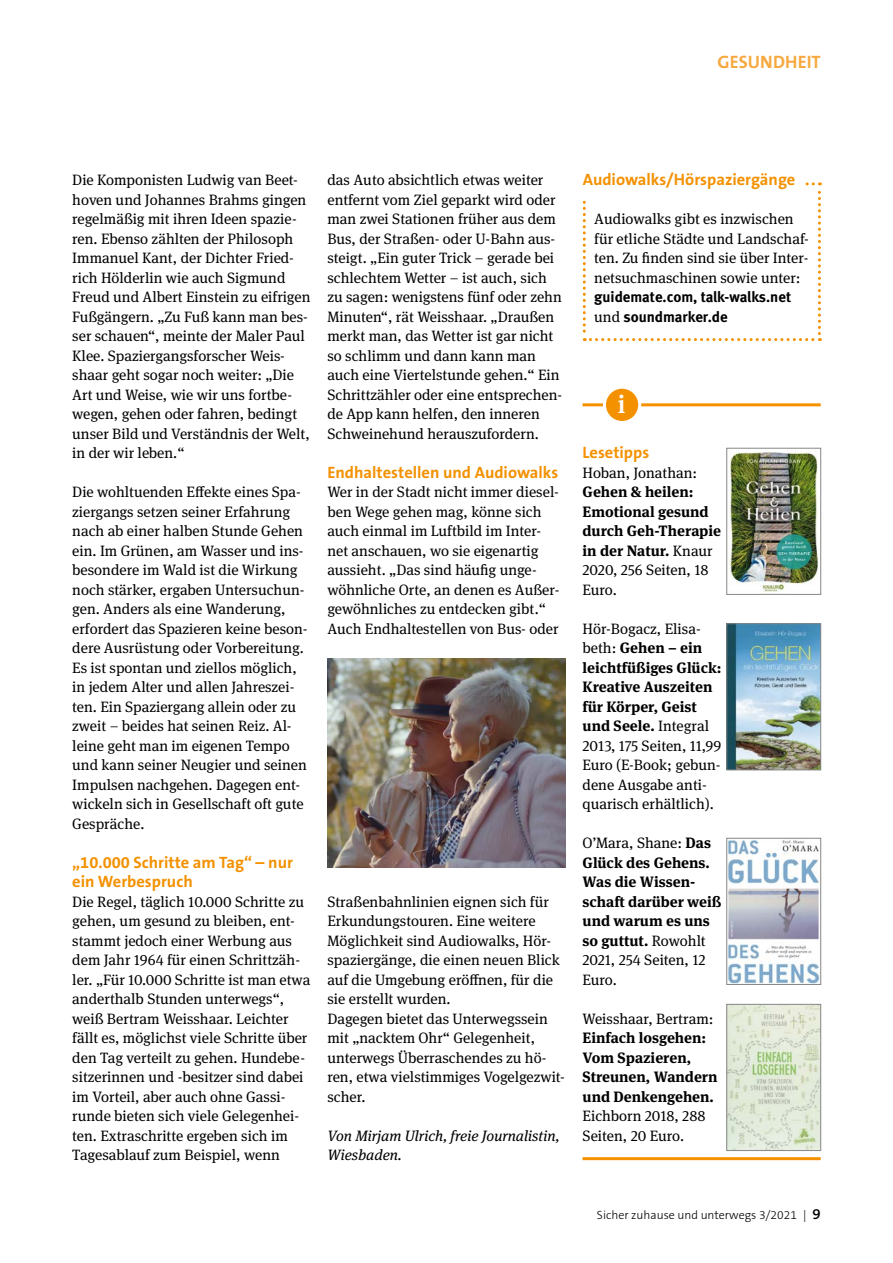
<style>
.page{position:relative;width:893px;height:1263px;background:#fff}
.page>*{position:absolute;margin:0;border:0;box-sizing:border-box;transform-origin:0 0}
.Fließtext{font:500 25.5px "DGUV Meta Serif";color:#fff}
.t1{font:700 18px "The Sans B7";color:#f7a940}
.Subhead{font:700 16.5px/19.5px "The Sans B7";color:#f39100}
.Ü_Info-Kasten{font:700 16.5px "The Sans B7";color:#f39100}
.Fließtext-2{font:15px/19.5px "DGUV Meta Serif";color:#000}
.Fließtext-3{font:700 15px/19.5px "DGUV Meta Serif";color:#000}
.Autor{font:italic 15px/19.5px "DGUV Meta Serif";color:#000}
.t2{font:300 12px "The Sans B3";color:#000}
.s1{font-family:"DGUV Meta";font-weight:700}
.s2{font-weight:400}
.s3{font-weight:700}
.s4{font-family:"The Sans B6";font-weight:600;font-size:15px}
</style>
<div class="page">
<svg style="left:583px;top:182px;width:238px;height:159px"></svg>
<div style="left:583px;top:166px;width:222px;height:34px;background:#fff"></div>
<svg style="left:583px;top:403px;width:238px;height:3px"></svg>
<hr style="left:583px;top:1157px;width:238px;height:3px;background:#f39100">
<div style="left:606px;top:389px;width:32px;height:32px;background:#f39100;border-radius:50%"></div>
<img style="left:729px;top:452px;width:89px;height:141px">
<div style="left:727px;top:448px;width:94px;height:147px;border:1px solid #878786"></div>
<img style="left:729px;top:625px;width:90px;height:143px">
<div style="left:727px;top:623px;width:94px;height:147px;border:1px solid #878786"></div>
<img style="left:729px;top:840px;width:90px;height:143px">
<div style="left:727px;top:838px;width:94px;height:147px;border:1px solid #878786"></div>
<img style="left:729px;top:1006px;width:90px;height:143px">
<div style="left:727px;top:1004px;width:94px;height:147px;border:1px solid #878786"></div>
<img style="left:327px;top:659px;width:239px;height:209px">
<p class="t1" style="left:718px;top:52px;width:105px">GESUNDHEIT</p>
<p class="Fließtext-2" style="left:72px;top:170px;width:240px">Die Komponisten Ludwig van Beet&shy;hoven und Johannes Brahms gingen regelmäßig mit ihren Ideen spazie&shy;ren. Ebenso zählten der Philosoph Immanuel Kant, der Dichter Fried&shy;rich Hölderlin wie auch Sigmund Freud und Albert Einstein zu eifrigen Fußgängern. „Zu Fuß kann man bes&shy;ser schauen“, meinte der Maler Paul Klee. Spaziergangsforscher Weis&shy;shaar geht sogar noch weiter: „Die Art und Weise, wie wir uns fortbe&shy;wegen, gehen oder fahren, bedingt unser Bild und Verständnis der Welt, in der wir leben.“</p>
<p class="Fließtext-2" style="left:72px;top:482px;width:237px">Die wohltuenden Effekte eines Spa&shy;ziergangs setzen seiner Erfahrung nach ab einer halben Stunde Gehen ein. Im Grünen, am Wasser und ins&shy;besondere im Wald ist die Wirkung noch stärker, ergaben Untersuchun&shy;gen. Anders als eine Wanderung, erfordert das Spazieren keine beson&shy;dere Ausrüstung oder Vorbereitung.<br>Es ist spontan und ziellos möglich, in jedem Alter und allen Jahreszei&shy;ten. Ein Spaziergang allein oder zu zweit – beides hat seinen Reiz. Al&shy;leine geht man im eigenen Tempo und kann seiner Neugier und seinen Impulsen nachgehen. Dagegen ent&shy;wickeln sich in Gesellschaft oft gute Gespräche.</p>
<h4 class="Subhead" style="left:72px;top:853px;width:222px">„10.000 Schritte am Tag“ – nur ein Werbespruch</h4>
<p class="Fließtext-2" style="left:72px;top:892px;width:240px">Die Regel, täglich 10.000 Schritte zu gehen, um gesund zu bleiben, ent&shy;stammt jedoch einer Werbung aus dem Jahr 1964 für einen Schrittzäh&shy;ler. „Für 10.000 Schritte ist man etwa anderthalb Stunden unterwegs“, weiß Bertram Weisshaar. Leichter fällt es, möglichst viele Schritte über den Tag verteilt zu gehen. Hundebe&shy;sitzerinnen und -besitzer sind dabei im Vorteil, aber auch ohne Gassi&shy;runde bieten sich viele Gelegenhei&shy;ten. Extraschritte ergeben sich im Tagesablauf zum Beispiel, wenn</p>
<p class="Fließtext-2" style="left:327px;top:170px;width:236px">das Auto absichtlich etwas weiter entfernt vom Ziel geparkt wird oder man zwei Stationen früher aus dem Bus, der Straßen- oder U-Bahn aus&shy;steigt. „Ein guter Trick – gerade bei schlechtem Wetter – ist auch, sich zu sagen: wenigstens fünf oder zehn Minuten“, rät Weisshaar. „Draußen merkt man, das Wetter ist gar nicht so schlimm und dann kann man auch eine Viertelstunde gehen.“ Ein Schrittzähler oder eine entsprechen&shy;de App kann helfen, den inneren Schweinehund herauszufordern.</p>
<h4 class="Subhead" style="left:327px;top:463px;width:232px">Endhaltestellen und Audiowalks</h4>
<p class="Fließtext-2" style="left:327px;top:482px;width:233px">Wer in der Stadt nicht immer diesel&shy;ben Wege gehen mag, könne sich auch einmal im Luftbild im Inter&shy;net anschauen, wo sie eigenartig aussieht. „Das sind häufig unge&shy;wöhnliche Orte, an denen es Außer&shy;gewöhnliches zu entdecken gibt.“ Auch Endhaltestellen von Bus- oder</p>
<p class="Fließtext-2" style="left:327px;top:892px;width:239px">Straßenbahnlinien eignen sich für<br>Erkundungstouren. Eine weitere<br>Möglichkeit sind Audiowalks, Hör&shy;spaziergänge, die einen neuen Blick auf die Umgebung eröffnen, für die sie erstellt wurden.<br>Dagegen bietet das Unterwegssein mit „nacktem Ohr“ Gelegenheit, unterwegs Überraschendes zu hö&shy;ren, etwa vielstimmiges Vogelgezwit&shy;scher.</p>
<p class="Autor" style="left:327px;top:1126px;width:233px">Von Mirjam Ulrich, freie Journalistin,<br>Wiesbaden.</p>
<h4 class="Ü_Info-Kasten" style="left:583px;top:171px;width:214px">Audiowalks/Hörspaziergänge</h4>
<p class="Fließtext-2" style="left:594px;top:209px;width:216px">Audiowalks gibt es inzwischen für etliche Städte und Landschaf&shy;ten. Zu finden sind sie über Inter&shy;netsuchmaschinen sowie unter: <span class="s1">guidemate.com, talk-walks.net </span>und <span class="s1">soundmarker.de</span></p>
<p class="Fließtext" style="left:618px;top:389px;width:9px">i</p>
<h4 class="Subhead" style="left:583px;top:444px;width:68px">Lesetipps</h4>
<p class="Fließtext-3" style="left:583px;top:463px;width:140px"><span class="s2">Hoban, Jonathan:<br></span>Gehen &amp; heilen:<br>Emotional gesund durch Geh-Therapie in der Natur. <span class="s2">Knaur<br>2020, 256 Seiten, 18<br>Euro.</span></p>
<p class="Fließtext-2" style="left:583px;top:619px;width:141px">Hör-Bogacz, Elisa&shy;beth: <span class="s3">Gehen – ein leichtfüßiges Glück:<br>Kreative Auszeiten für Körper, Geist und Seele.</span> Integral<br>2013, 175 Seiten, 11,99<br>Euro (E-Book; gebun&shy;dene Ausgabe anti&shy;quarisch erhältlich).</p>
<p class="Fließtext-3" style="left:583px;top:833px;width:140px"><span class="s2">O’Mara, Shane:</span> Das<br>Glück des Gehens.<br>Was die Wissen&shy;schaft darüber weiß und warum es uns so guttut. <span class="s2">Rowohlt<br>2021, 254 Seiten, 12<br>Euro.</span></p>
<p class="Fließtext-3" style="left:583px;top:1009px;width:136px"><span class="s2">Weisshaar, Bertram:<br></span>Einfach losgehen:<br>Vom Spazieren,<br>Streunen, Wandern und Denkengehen.<br><span class="s2">Eichborn 2018, 288<br>Seiten, 20 Euro.</span></p>
<p class="t2" style="left:597px;top:1208px;width:225px">Sicher zuhause und unterwegs 3/2021 | <span class="s4">9</span></p>
</div>
